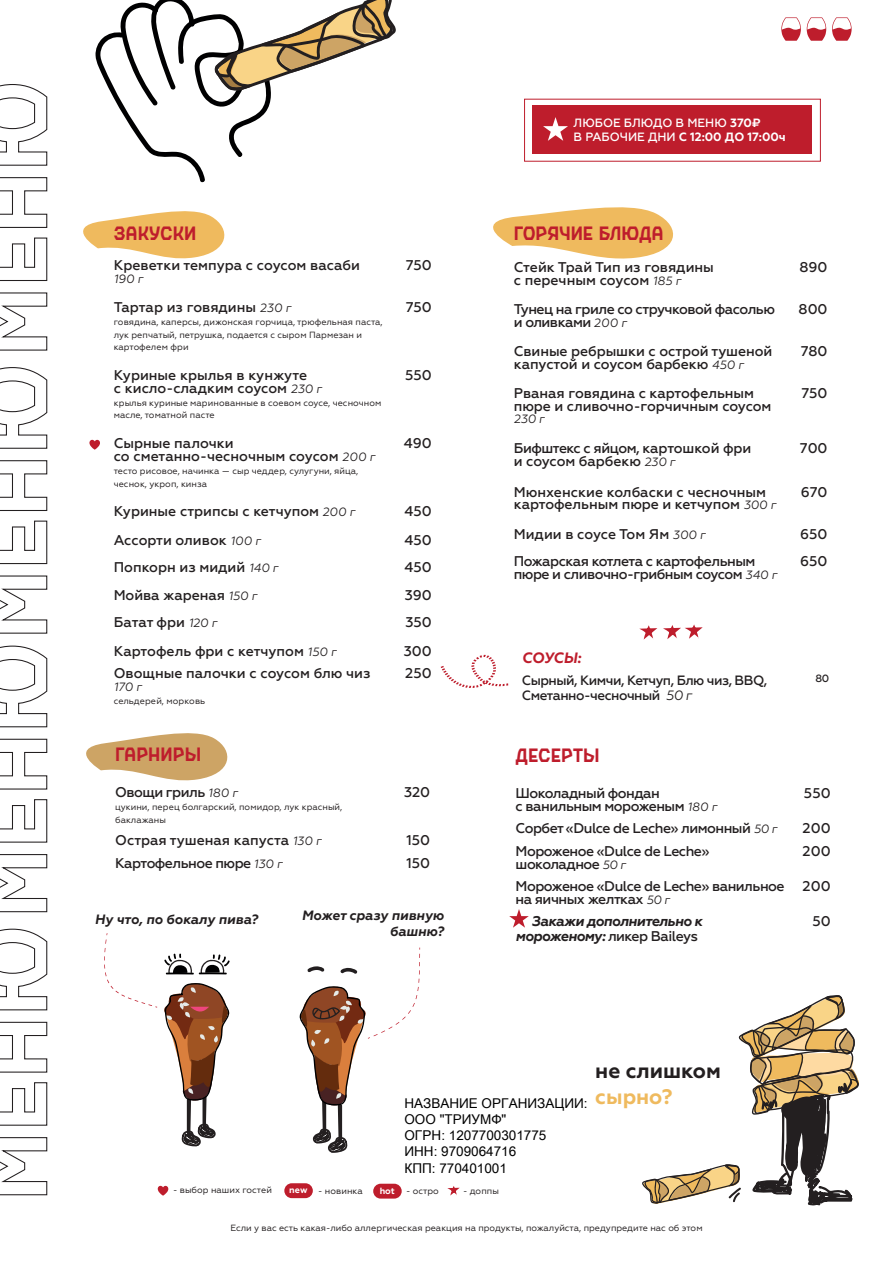
<style>
.page{position:relative;width:893px;height:1263px;background:#fff}
.page>*{position:absolute;margin:0;border:0;box-sizing:border-box;transform-origin:0 0}
.t1{font:700 21px "Geometria";color:#231f20}
.t2{font:700 21px "Geometria";color:#efba5e}
.t3{font:18px "Kino";color:#be1d2c}
.t4{font:italic 700 15px "Geometria";letter-spacing:-.025em;color:#be1d2c}
.t5{font:500 14.1px/12.9px "Geometria";letter-spacing:-.005em;color:#231f20}
.t6{font:500 14.1px/12.9px "Geometria";letter-spacing:-.035em;color:#231f20}
.t7{font:italic 700 14.1px/15px "Geometria";letter-spacing:-.035em;color:#231f20}
.t8{font:13.5px/16.2px "Arial Unicode MS";color:#000}
.t9{font:500 13.5px "Geometria";letter-spacing:-.035em;color:#231f20}
.t10{font:italic 700 13.5px/16.2px "Geometria";color:#231f20;text-align:right}
.t11{font:700 12px "Geometria";color:#fff}
.t12{font:500 12px "Geometria";color:#fff}
.t13{font:italic 12px "Geometria";color:#231f20}
.t14{font:500 10.5px "Geometria";color:#231f20}
.t15{font:9px/12.9px "Geometria";color:#231f20}
.t16{font:700 9px "Geometria";color:#fff}
.s1{font-weight:400;font-style:italic;font-size:12px}
.s2{font-weight:700}
.s3{font-weight:500}
.s4{font-weight:400;font-style:italic}
.s5{font-weight:500;font-style:normal}
</style>
<div class="page">
<svg style="left:493px;top:207px;width:180px;height:52px"></svg>
<svg style="left:83px;top:211px;width:142px;height:48px"></svg>
<svg style="left:86px;top:733px;width:142px;height:48px"></svg>
<svg style="left:781px;top:17px;width:20px;height:24px"></svg>
<svg style="left:807px;top:17px;width:19px;height:24px"></svg>
<svg style="left:832px;top:17px;width:20px;height:24px"></svg>
<div style="left:532px;top:105px;width:280px;height:49px;background:#be1d2c"></div>
<svg style="left:543px;top:117px;width:25px;height:24px"></svg>
<svg style="left:95px;top:0;width:301px;height:183px"></svg>
<div style="left:284px;top:1183px;width:29px;height:15px;background:#be1d2c;border-radius:7px"></div>
<div style="left:373px;top:1184px;width:29px;height:14px;background:#be1d2c;border-radius:7px"></div>
<svg style="left:158px;top:1185px;width:10px;height:11px"></svg>
<svg style="left:447px;top:1186px;width:13px;height:10px"></svg>
<svg style="left:639px;top:625px;width:18px;height:15px"></svg>
<svg style="left:663px;top:624px;width:40px;height:15px"></svg>
<svg style="left:441px;top:655px;width:67px;height:33px"></svg>
<svg style="left:642px;top:995px;width:217px;height:210px"></svg>
<svg style="left:89px;top:439px;width:11px;height:11px"></svg>
<svg style="left:509px;top:909px;width:20px;height:19px"></svg>
<svg style="left:299px;top:947px;width:121px;height:206px"></svg>
<svg style="left:104px;top:933px;width:126px;height:213px"></svg>
<svg style="left:0;top:928px;width:48px;height:268px"></svg>
<svg style="left:0;top:367px;width:48px;height:267px"></svg>
<svg style="left:0;top:645px;width:48px;height:268px"></svg>
<svg style="left:0;top:84px;width:48px;height:267px"></svg>
<p class="t3" style="left:114px;top:222px;width:84px">ЗАКУСКИ</p>
<p class="t5" style="left:114px;top:259px;width:248px">Креветки темпура с соусом васаби</p>
<p class="t13" style="left:114px;top:272px;width:31px">190 г</p>
<p class="t5" style="left:114px;top:301px;width:179px">Тартар из говядины <span class="s1">230 г</span></p>
<p class="t15" style="left:114px;top:315px;width:271px">говядина, каперсы, дижонская горчица, трюфельная паста, лук репчатый, петрушка, подается с сыром Пармезан и картофелем фри</p>
<p class="t5" style="left:114px;top:369px;width:195px">Куриные крылья в кунжуте</p>
<p class="t5" style="left:114px;top:381px;width:210px">с кисло-сладким соусом <span class="s1">230 г</span></p>
<p class="t15" style="left:114px;top:396px;width:269px">крылья куриные маринованные в соевом соусе, чесночном масле, томатной пасте</p>
<p class="t5" style="left:114px;top:437px;width:122px">Сырные палочки</p>
<p class="t5" style="left:114px;top:450px;width:263px">со сметанно-чесночным соусом <span class="s1">200 г</span></p>
<p class="t15" style="left:114px;top:464px;width:246px">тесто рисовое, начинка — сыр чеддер, сулугуни, яйца, чеснок, укроп, кинза</p>
<p class="t5" style="left:406px;top:259px;width:28px">750</p>
<p class="t5" style="left:406px;top:301px;width:28px">750</p>
<p class="t5" style="left:405px;top:369px;width:28px">550</p>
<p class="t5" style="left:404px;top:437px;width:29px">490</p>
<p class="t5" style="left:114px;top:505px;width:243px">Куриные стрипсы с кетчупом <span class="s1">200 г</span></p>
<p class="t5" style="left:404px;top:505px;width:29px">450</p>
<p class="t5" style="left:114px;top:534px;width:149px">Ассорти оливок <span class="s1">100 г</span></p>
<p class="t5" style="left:404px;top:534px;width:29px">450</p>
<p class="t5" style="left:114px;top:560px;width:166px">Попкорн из мидий <span class="s1">140 г</span></p>
<p class="t5" style="left:404px;top:560px;width:29px">450</p>
<p class="t5" style="left:114px;top:589px;width:145px">Мойва жареная <span class="s1">150 г</span></p>
<p class="t5" style="left:405px;top:589px;width:28px">390</p>
<p class="t5" style="left:114px;top:615px;width:105px">Батат фри <span class="s1">120 г</span></p>
<p class="t5" style="left:405px;top:615px;width:28px">350</p>
<p class="t5" style="left:114px;top:644px;width:224px">Картофель фри с кетчупом <span class="s1">150 г</span></p>
<p class="t5" style="left:404px;top:644px;width:30px">300</p>
<p class="t5" style="left:114px;top:667px;width:258px">Овощные палочки с соусом блю чиз</p>
<p class="t13" style="left:114px;top:680px;width:30px">170 г</p>
<p class="t15" style="left:114px;top:694px;width:93px">сельдерей, морковь</p>
<p class="t5" style="left:405px;top:667px;width:28px">250</p>
<p class="t3" style="left:115px;top:743px;width:88px">ГАРНИРЫ</p>
<p class="t6" style="left:115px;top:786px;width:124px">Овощи гриль <span class="s1">180 г</span></p>
<p class="t15" style="left:115px;top:800px;width:229px">цукини, перец болгарский, помидор, лук красный, баклажаны</p>
<p class="t5" style="left:404px;top:786px;width:28px">320</p>
<p class="t5" style="left:115px;top:834px;width:208px">Острая тушеная капуста <span class="s1">130 г</span></p>
<p class="t5" style="left:406px;top:834px;width:25px">150</p>
<p class="t6" style="left:115px;top:856px;width:169px">Картофельное пюре <span class="s1">130 г</span></p>
<p class="t5" style="left:406px;top:856px;width:25px">150</p>
<p class="t10" style="left:95px;top:912px;width:164px">Ну что, по бокалу пива?</p>
<p class="t10" style="left:302px;top:907px;width:144px">Может сразу пивную башню?</p>
<p class="t12" style="left:574px;top:116px;width:189px">ЛЮБОЕ БЛЮДО В МЕНЮ <span class="s2">370₽</span></p>
<p class="t11" style="left:574px;top:130px;width:214px"><span class="s3">В РАБОЧИЕ ДНИ</span> С 12:00 ДО 17:00ч</p>
<p class="t3" style="left:514px;top:222px;width:152px">ГОРЯЧИЕ БЛЮДА</p>
<p class="t5" style="left:514px;top:261px;width:202px">Стейк Трай Тип из говядины</p>
<p class="t5" style="left:514px;top:273px;width:169px">с перечным соусом <span class="s1">185 г</span></p>
<p class="t6" style="left:514px;top:302px;width:263px">Тунец на гриле со стручковой фасолью</p>
<p class="t6" style="left:514px;top:315px;width:114px">и оливками <span class="s1">200 г</span></p>
<p class="t5" style="left:799px;top:261px;width:30px">890</p>
<p class="t5" style="left:799px;top:302px;width:31px">800</p>
<p class="t5" style="left:514px;top:345px;width:260px">Свиные ребрышки с острой тушеной капустой и соусом барбекю <span class="s1">450 г</span></p>
<p class="t5" style="left:801px;top:345px;width:28px">780</p>
<p class="t5" style="left:514px;top:386px;width:259px">Рваная говядина с картофельным пюре и сливочно-горчичным соусом</p>
<p class="t13" style="left:514px;top:412px;width:32px">230 г</p>
<p class="t5" style="left:801px;top:386px;width:28px">750</p>
<p class="t6" style="left:514px;top:442px;width:239px">Бифштекс с яйцом, картошкой фри</p>
<p class="t5" style="left:514px;top:455px;width:163px">и соусом барбекю <span class="s1">230 г</span></p>
<p class="t5" style="left:800px;top:442px;width:29px">700</p>
<p class="t5" style="left:514px;top:485px;width:264px">Мюнхенские колбаски с чесночным картофельным пюре и кетчупом <span class="s1">300 г</span></p>
<p class="t5" style="left:801px;top:485px;width:28px">670</p>
<p class="t5" style="left:514px;top:528px;width:193px">Мидии в соусе Том Ям <span class="s1">300 г</span></p>
<p class="t5" style="left:800px;top:528px;width:29px">650</p>
<p class="t6" style="left:514px;top:554px;width:265px">Пожарская котлета с картофельным пюре и сливочно-грибным соусом <span class="s1">340 г</span></p>
<p class="t5" style="left:800px;top:554px;width:29px">650</p>
<p class="t4" style="left:522px;top:649px;width:61px">СОУСЫ:</p>
<p class="t9" style="left:522px;top:672px;width:247px">Сырный, Кимчи, Кетчуп, Блю чиз, BBQ,</p>
<p class="t9" style="left:522px;top:687px;width:172px">Сметанно-чесночный <span class="s4">50 г</span></p>
<p class="t3" style="left:516px;top:744px;width:85px">десерты</p>
<p class="t6" style="left:516px;top:787px;width:146px">Шоколадный фондан</p>
<p class="t6" style="left:516px;top:800px;width:203px">с ванильным мороженым <span class="s1">180 г</span></p>
<p class="t14" style="left:815px;top:672px;width:15px">80</p>
<p class="t5" style="left:804px;top:787px;width:28px">550</p>
<p class="t6" style="left:516px;top:822px;width:263px">Сорбет «Dulce de Leche» лимонный <span class="s1">50 г</span></p>
<p class="t5" style="left:803px;top:822px;width:30px">200</p>
<p class="t6" style="left:516px;top:844px;width:195px">Мороженое «Dulce de Leche» шоколадное <span class="s1">50 г</span></p>
<p class="t5" style="left:803px;top:844px;width:30px">200</p>
<p class="t6" style="left:516px;top:880px;width:270px">Мороженое «Dulce de Leche» ванильное на яичных желтках <span class="s1">50 г</span></p>
<p class="t5" style="left:803px;top:880px;width:30px">200</p>
<p class="t7" style="left:516px;top:914px;width:189px;text-indent:16px">Закажи дополнительно к мороженому: <span class="s5">ликер Baileys</span></p>
<p class="t5" style="left:812px;top:915px;width:20px">50</p>
<p class="t8" style="left:404px;top:1094px;width:185px">НАЗВАНИЕ ОРГАНИЗАЦИИ:<br>ООО "ТРИУМФ"<br>ОГРН: 1207700301775<br>ИНН: 9709064716<br>КПП: 770401001</p>
<p class="t15" style="left:173px;top:1183px;width:100px">- выбор наших гостей</p>
<p class="t16" style="left:289px;top:1184px;width:20px">new</p>
<p class="t15" style="left:318px;top:1184px;width:46px">- новинка</p>
<p class="t16" style="left:380px;top:1185px;width:17px">hot</p>
<p class="t15" style="left:406px;top:1185px;width:34px">- остро</p>
<p class="t15" style="left:463px;top:1184px;width:37px">- доппы</p>
<p class="t1" style="left:595px;top:1058px;width:127px">не слишком</p>
<p class="t2" style="left:595px;top:1084px;width:79px">сырно?</p>
<p class="t15" style="left:230px;top:1221px;width:474px">Если у вас есть какая-либо аллергическая реакция на продукты, пожалуйста, предупредите нас об этом</p>
</div>
